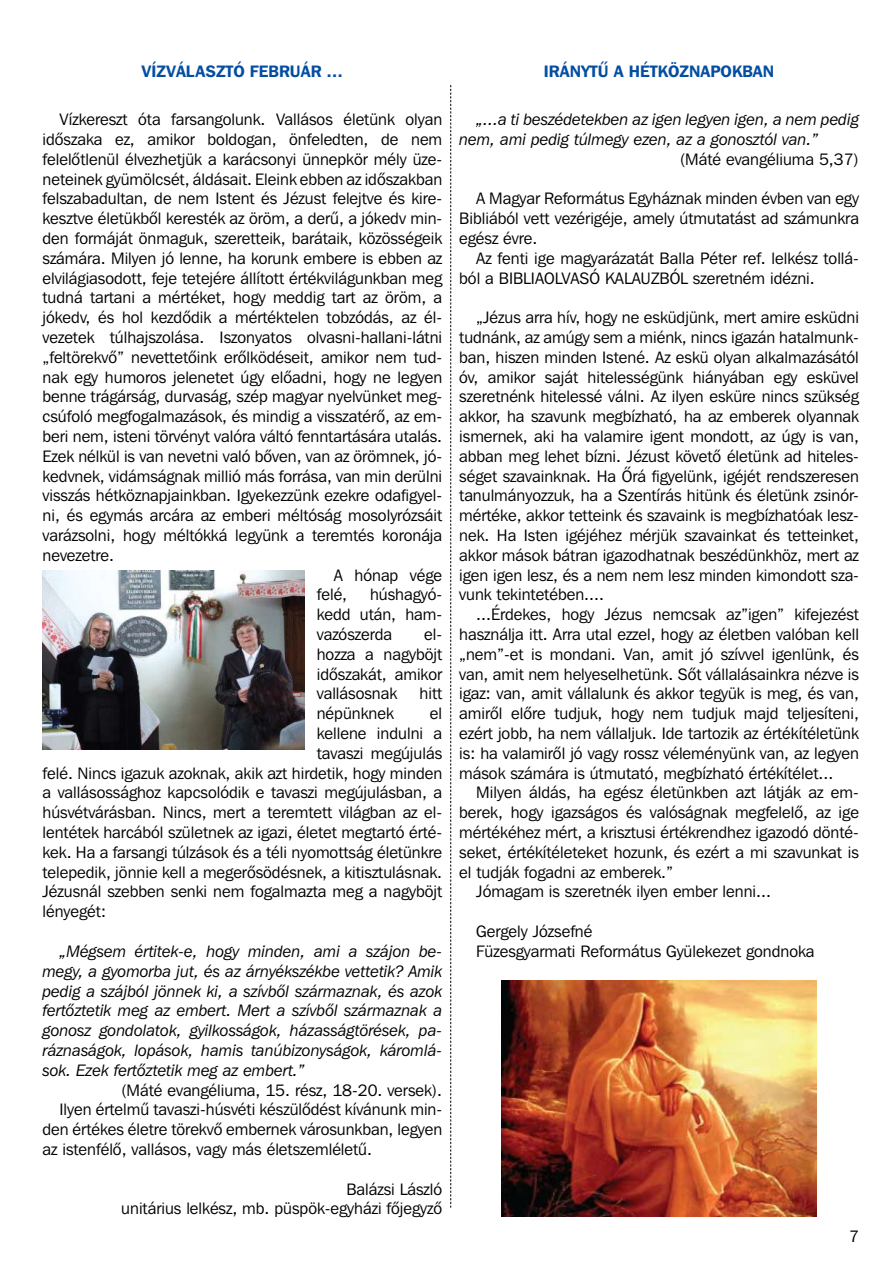
<style>
.page{position:relative;width:893px;height:1263px;background:#fff}
.page>*{position:absolute;margin:0;border:0;box-sizing:border-box;transform-origin:0 0}
.t1{font:16.5px/19.8px "Franklin Gothic Bk HU Book";color:#000;text-align:justify}
.t2{font:italic 16.5px/19.8px "Franklin Gothic Bk HU Book";color:#000;text-align:justify}
.t3{font:16.5px "Franklin Gothic Demi HU Demi";color:#034ea2}
</style>
<div class="page">
<img style="left:502px;top:980px;width:314px;height:236px">
<svg style="left:450px;top:85px;width:1px;height:1123px"></svg>
<img style="left:43px;top:570px;width:261px;height:179px">
<p class="t3" style="left:142px;top:61px;width:10px">VÍZVÁL</p>
<p class="t3" style="left:195px;top:61px;width:21px">ASZTÓ</p>
<p class="t3" style="left:250px;top:61px;width:11px">FEBR</p>
<p class="t3" style="left:290px;top:61px;width:55px">UÁR …</p>
<p class="t1" style="left:60px;top:109px;width:384px">Vízkereszt óta farsangolunk. Vallásos életünk olyan</p>
<p class="t1" style="left:43px;top:129px;width:401px">idôszaka ez, amikor boldogan, önfeledten, de nem</p>
<p class="t1" style="left:43px;top:149px;width:401px">felelôtlenül élvezhetjük a karácsonyi ünnepkör mély üze-</p>
<p class="t1" style="left:43px;top:169px;width:401px">neteinek gyümölcsét, áldásait. Eleink ebben az idôszakban</p>
<p class="t1" style="left:43px;top:188px;width:401px">felszabadultan, de nem Istent és Jézust felejtve és kire-</p>
<p class="t1" style="left:43px;top:208px;width:401px">kesztve életükbôl keresték az öröm, a derû, a jókedv min-</p>
<p class="t1" style="left:43px;top:228px;width:401px">den formáját önmaguk, szeretteik, barátaik, közösségeik</p>
<p class="t1" style="left:43px;top:248px;width:401px">számára. Milyen jó lenne, ha korunk embere is ebben az</p>
<p class="t1" style="left:43px;top:268px;width:401px">elvilágiasodott, feje tetejére állított értékvilágunkban meg</p>
<p class="t1" style="left:43px;top:287px;width:401px">tudná tartani a mértéket, hogy meddig tart az öröm, a</p>
<p class="t1" style="left:43px;top:307px;width:401px">jókedv, és hol kezdôdik a mértéktelen tobzódás, az él-</p>
<p class="t1" style="left:43px;top:327px;width:401px">vezetek túlhajszolása. Iszonyatos olvasni-hallani-látni</p>
<p class="t1" style="left:43px;top:347px;width:401px">„feltörekvô” nevettetôink erôlködéseit, amikor nem tud-</p>
<p class="t1" style="left:43px;top:367px;width:401px">nak egy humoros jelenetet úgy elôadni, hogy ne legyen</p>
<p class="t1" style="left:43px;top:386px;width:401px">benne trágárság, durvaság, szép magyar nyelvünket meg-</p>
<p class="t1" style="left:43px;top:406px;width:401px">csúfoló megfogalmazások, és mindig a visszatérô, az em-</p>
<p class="t1" style="left:43px;top:426px;width:401px">beri nem, isteni törvényt valóra váltó fenntartására utalás.</p>
<p class="t1" style="left:43px;top:446px;width:401px">Ezek nélkül is van nevetni való bôven, van az örömnek, jó-</p>
<p class="t1" style="left:43px;top:466px;width:401px">kedvnek, vidámságnak millió más forrása, van min derülni</p>
<p class="t1" style="left:43px;top:485px;width:401px">visszás hétköznapjainkban. Igyekezzünk ezekre odafigyel-</p>
<p class="t1" style="left:43px;top:505px;width:401px">ni, és egymás arcára az emberi méltóság mosolyrózsáit</p>
<p class="t1" style="left:43px;top:525px;width:401px">varázsolni, hogy méltókká legyünk a teremtés koronája</p>
<p class="t1" style="left:43px;top:545px;width:73px">nevezetre.</p>
<p class="t1" style="left:334px;top:565px;width:110px">A hónap vége</p>
<p class="t1" style="left:317px;top:584px;width:32px">felé,</p>
<p class="t1" style="left:317px;top:584px;width:127px;text-indent:53px">húshagyó&shy;kedd után, ham&shy;vazószerda</p>
<p class="t1" style="left:317px;top:624px;width:127px;text-indent:107px">el&shy;hozza a nagyböjt idôszakát, amikor vallásosnak</p>
<p class="t1" style="left:420px;top:683px;width:24px">hitt</p>
<p class="t1" style="left:317px;top:703px;width:79px">népünknek</p>
<p class="t1" style="left:430px;top:703px;width:14px">el</p>
<p class="t1" style="left:317px;top:723px;width:127px">kellene indulni a</p>
<p class="t1" style="left:317px;top:743px;width:127px">tavaszi megújulás</p>
<p class="t1" style="left:43px;top:763px;width:401px">felé. Nincs igazuk azoknak, akik azt hirdetik, hogy minden</p>
<p class="t1" style="left:43px;top:782px;width:401px">a vallásossághoz kapcsolódik e tavaszi megújulásban, a</p>
<p class="t1" style="left:43px;top:802px;width:401px">húsvétvárásban. Nincs, mert a teremtett világban az el-</p>
<p class="t1" style="left:43px;top:822px;width:401px">lentétek harcából születnek az igazi, életet megtartó érté-</p>
<p class="t1" style="left:43px;top:842px;width:401px">kek. Ha a farsangi túlzások és a téli nyomottság életünkre</p>
<p class="t1" style="left:43px;top:862px;width:401px">telepedik, jönnie kell a megerôsödésnek, a kitisztulásnak.</p>
<p class="t1" style="left:43px;top:881px;width:401px">Jézusnál szebben senki nem fogalmazta meg a nagyböjt</p>
<p class="t1" style="left:43px;top:901px;width:65px">lényegét:</p>
<p class="t2" style="left:43px;top:941px;width:401px;text-indent:17px">„Mégsem értitek-e, hogy minden, ami a szájon be&shy;megy, a gyomorba jut, és az árnyékszékbe vettetik? Amik pedig a szájból jönnek ki, a szívbôl származnak, és azok fertôztetik meg az embert. Mert a szívbôl származnak a gonosz gondolatok, gyilkosságok, házasságtörések, pa&shy;ráznaságok, lopások, hamis tanúbizonyságok, káromlá&shy;sok. Ezek fertôztetik meg az embert.”</p>
<p class="t1" style="left:121px;top:1079px;width:322px">(Máté evangéliuma, 15. rész, 18-20. versek).</p>
<p class="t1" style="left:60px;top:1099px;width:384px">Ilyen értelmû tavaszi-húsvéti készülôdést kívánunk min-</p>
<p class="t1" style="left:43px;top:1119px;width:401px">den értékes életre törekvô embernek városunkban, legyen</p>
<p class="t1" style="left:43px;top:1139px;width:331px">az istenfélô, vallásos, vagy más életszemléletû.</p>
<p class="t1" style="left:121px;top:1178px;width:322px;text-align:right">Balázsi László<br>unitárius lelkész, mb. püspök-egyházi fôjegyzô</p>
<p class="t3" style="left:544px;top:61px;width:232px">Iránytû a hétköznapokban</p>
<p class="t2" style="left:459px;top:109px;width:401px;text-indent:17px">„...a ti beszédetekben az igen legyen igen, a nem pedig nem, ami pedig túlmegy ezen, az a gonosztól van.”</p>
<p class="t1" style="left:680px;top:149px;width:181px">(Máté evangéliuma 5,37)</p>
<p class="t1" style="left:459px;top:188px;width:401px;text-indent:17px">A Magyar Református Egyháznak minden évben van egy Bibliából vett vezérigéje, amely útmutatást ad számunkra egész évre.</p>
<p class="t1" style="left:459px;top:248px;width:401px;text-indent:17px">Az fenti ige magyarázatát Balla Péter ref. lelkész tollá&shy;ból a BIBLIAOLVASÓ KALAUZBÓL szeretném idézni.</p>
<p class="t1" style="left:459px;top:307px;width:401px;text-indent:17px">„Jézus arra hív, hogy ne esküdjünk, mert amire esküdni tudnánk, az amúgy sem a miénk, nincs igazán hatalmunk&shy;ban, hiszen minden Istené. Az eskü olyan alkalmazásától óv, amikor saját hitelességünk hiányában egy esküvel szeretnénk hitelessé válni. Az ilyen esküre nincs szükség akkor, ha szavunk megbízható, ha az emberek olyannak ismernek, aki ha valamire igent mondott, az úgy is van, abban meg lehet bízni. Jézust követô életünk ad hiteles&shy;séget szavainknak. Ha Ôrá figyelünk, igéjét rendszeresen tanulmányozzuk, ha a Szentírás hitünk és életünk zsinór&shy;mértéke, akkor tetteink és szavaink is megbízhatóak lesz&shy;nek. Ha Isten igéjéhez mérjük szavainkat és tetteinket, akkor mások bátran igazodhatnak beszédünkhöz, mert az igen igen lesz, és a nem nem lesz minden kimondott sza&shy;vunk tekintetében....</p>
<p class="t1" style="left:459px;top:604px;width:401px;text-indent:17px">...Érdekes, hogy Jézus nemcsak az”igen” kifejezést használja itt. Arra utal ezzel, hogy az életben valóban kell „nem”-et is mondani. Van, amit jó szívvel igenlünk, és van, amit nem helyeselhetünk. Sôt vállalásainkra nézve is igaz: van, amit vállalunk és akkor tegyük is meg, és van, amirôl elôre tudjuk, hogy nem tudjuk majd teljesíteni, ezért jobb, ha nem vállaljuk. Ide tartozik az értékítéletünk is: ha valamirôl jó vagy rossz véleményünk van, az legyen mások számára is útmutató, megbízható értékítélet...</p>
<p class="t1" style="left:476px;top:782px;width:384px">Milyen áldás, ha egész életünkben azt látják az em-</p>
<p class="t1" style="left:459px;top:802px;width:401px">berek, hogy igazságos és valóságnak megfelelô, az ige</p>
<p class="t1" style="left:459px;top:822px;width:401px">mértékéhez mért, a krisztusi értékrendhez igazodó dönté-</p>
<p class="t1" style="left:459px;top:842px;width:401px">seket, értékítéleteket hozunk, és ezért a mi szavunkat is</p>
<p class="t1" style="left:459px;top:862px;width:215px">el tudják fogadni az emberek.”</p>
<p class="t1" style="left:476px;top:881px;width:296px">Jómagam is szeretnék ilyen ember lenni...</p>
<p class="t1" style="left:476px;top:921px;width:340px">Gergely Józsefné<br>Füzesgyarmati Református Gyülekezet gondnoka</p>
<p class="t1" style="left:849px;top:1226px;width:11px">7</p>
</div>
